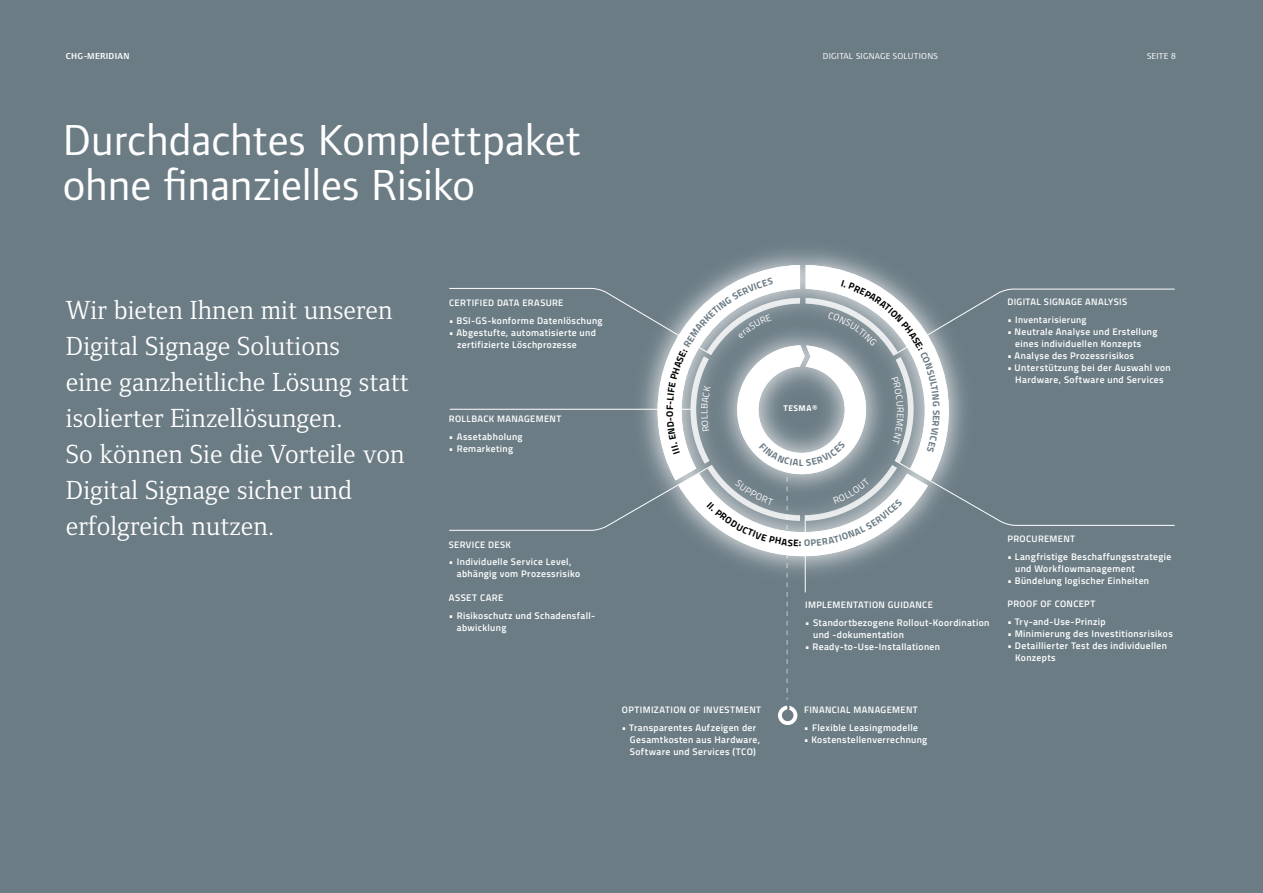
<style>
.page{position:relative;width:1263px;height:893px;background:#6b7c85}
.page>*{position:absolute;margin:0;border:0;box-sizing:border-box;transform-origin:0 0}
.t1{font:45px/45px "Foundry Form Sans OT2";color:#fff}
.t2{font:27px/36px "Foundry Form Serif";letter-spacing:.005em;color:#fff}
.t3{font:600 9.6px/12px "Titillium Web";letter-spacing:.04em;color:#fff}
.t4{font:600 9.45px "Titillium Web";letter-spacing:.035em;color:#fff}
.t5{font:9px "Foundry Form Sans OT2";letter-spacing:.025em;color:#fff}
.t6{font:600 9px "Foundry Form Sans OT2";letter-spacing:.025em;color:#fff}
.t7{font:700 8.4px "Titillium Web";letter-spacing:.065em;color:#fff}
.s1{font-weight:600}
.s2{font-size:9.6px}
</style>
<div class="page">
<svg style="left:778px;top:706px;width:19px;height:19px"></svg>
<img style="left:735px;top:250px;width:136px;height:15px">
<svg style="left:449px;top:265px;width:726px;height:435px"></svg>
<p class="t6" style="left:66px;top:50px;width:65px">CHG-MERIDIAN</p>
<p class="t5" style="left:823px;top:50px;width:116px">DIGITAL SIGNAGE SOLUTIONS</p>
<p class="t5" style="left:1147px;top:50px;width:30px">SEITE 8</p>
<h1 class="t1" style="left:63px;top:115px;width:519px">Durchdachtes Komplettpaket ohne finanzielles Risiko</h1>
<h2 class="t2" style="left:66px;top:291px;width:344px">Wir bieten Ihnen mit unseren<br>Digital Signage Solutions<br>eine ganzheitliche Lösung statt isolierter Einzellösungen.<br>So können Sie die Vorteile von<br>Digital Signage sicher und erfolgreich nutzen.</h2>
<p class="t4" style="left:449px;top:295px;width:116px">CERTIFIED DATA ERASURE</p>
<p class="t3" style="left:449px;top:314px;width:155px">• BSI-GS-konforme Datenlöschung</p>
<p class="t3" style="left:457px;top:326px;width:140px;text-indent:-8px">• Abgestufte, automatisierte und zertifizierte Löschprozesse</p>
<p class="t4" style="left:449px;top:411px;width:114px">ROLLBACK MANAGEMENT</p>
<p class="t3" style="left:449px;top:430px;width:75px">• Assetabholung</p>
<p class="t3" style="left:449px;top:442px;width:66px">• Remarketing</p>
<p class="t7" style="left:783px;top:402px;width:36px">TESMA<span class="s1">®</span></p>
<p class="t4" style="left:1007px;top:295px;width:121px">DIGITAL SIGNAGE ANALYSIS</p>
<p class="t4" style="left:1007px;top:313px;width:81px"><span class="s2">•</span> Inventarisierung</p>
<p class="t3" style="left:1015px;top:326px;width:144px;text-indent:-8px">• Neutrale Analyse und Erstellung eines individuellen Konzepts</p>
<p class="t3" style="left:1007px;top:349px;width:128px">• Analyse des Prozessrisikos</p>
<p class="t3" style="left:1007px;top:361px;width:165px;text-align:center">• Unterstützung bei der Auswahl von<br>Hardware, Software und Services</p>
<p class="t4" style="left:449px;top:537px;width:64px">SERVICE DESK</p>
<p class="t3" style="left:457px;top:556px;width:125px;text-indent:-8px">• Individuelle Service Level, abhängig vom Prozessrisiko</p>
<p class="t3" style="left:449px;top:592px;width:56px">ASSET CARE</p>
<p class="t3" style="left:457px;top:610px;width:140px;text-indent:-8px">• Risikoschutz und Schadensfall&shy;abwicklung</p>
<p class="t4" style="left:622px;top:703px;width:141px">OPTIMIZATION OF INVESTMENT</p>
<p class="t3" style="left:630px;top:721px;width:132px;text-indent:-8px">• Transparentes Aufzeigen der<br>Gesamtkosten aus Hardware,<br>Software und Services (TCO)</p>
<p class="t4" style="left:805px;top:597px;width:129px">IMPLEMENTATION GUIDANCE</p>
<p class="t3" style="left:813px;top:617px;width:178px;text-indent:-8px">• Standortbezogene Rollout-Koordination und -dokumentation</p>
<p class="t3" style="left:805px;top:640px;width:136px">• Ready-to-Use-Installationen</p>
<p class="t4" style="left:804px;top:703px;width:115px">FINANCIAL MANAGEMENT</p>
<p class="t3" style="left:804px;top:721px;width:115px">• Flexible Leasingmodelle</p>
<p class="t3" style="left:804px;top:733px;width:125px">• Kostenstellenverrechnung</p>
<p class="t4" style="left:1007px;top:532px;width:69px">PROCUREMENT</p>
<p class="t3" style="left:1015px;top:550px;width:158px;text-indent:-8px">• Langfristige Beschaffungsstrategie und Workflowmanagement</p>
<p class="t3" style="left:1007px;top:574px;width:143px">• Bündelung logischer Einheiten</p>
<p class="t4" style="left:1007px;top:596px;width:89px">PROOF OF CONCEPT</p>
<p class="t3" style="left:1007px;top:615px;width:99px">• Try-and-Use-Prinzip</p>
<p class="t3" style="left:1007px;top:627px;width:167px">• Minimierung des Investitionsrisikos</p>
<p class="t3" style="left:1015px;top:639px;width:153px;text-indent:-8px">• Detaillierter Test des individuellen<br>Konzepts</p>
</div>
